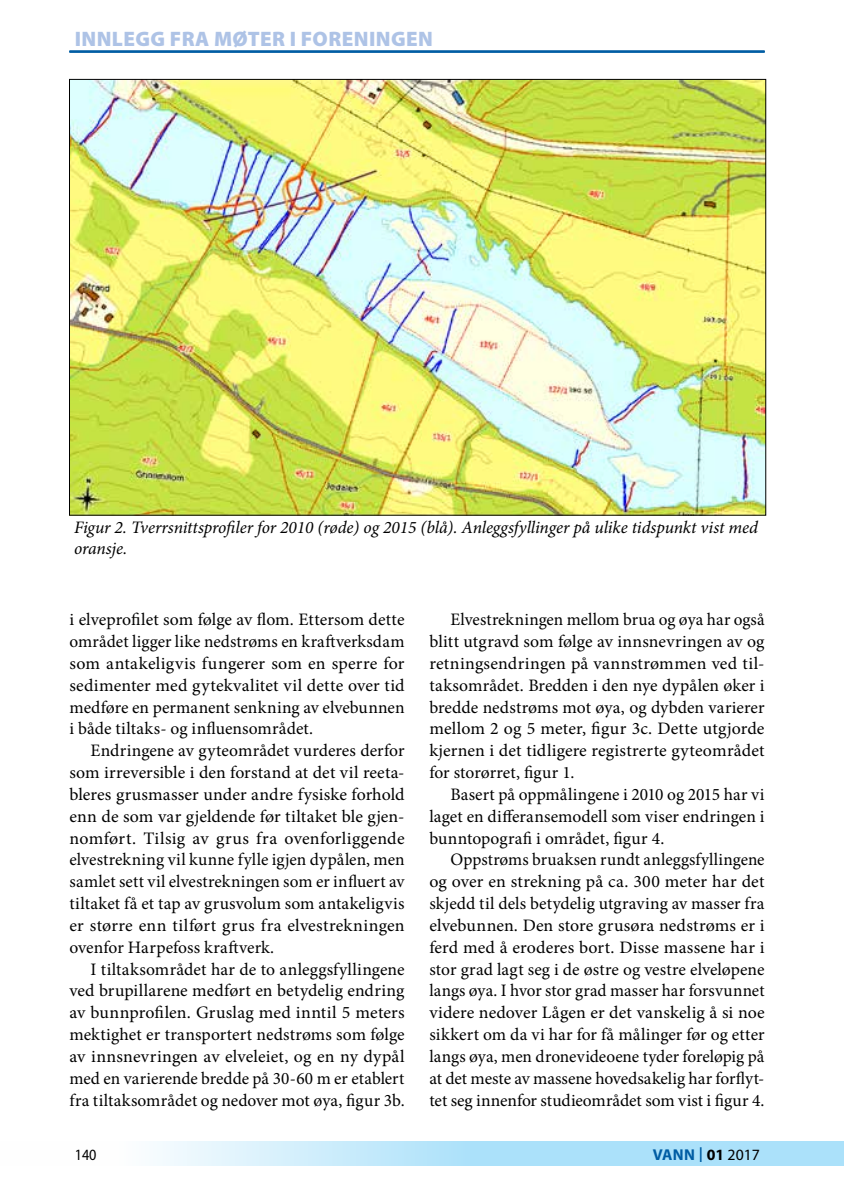
<style>
.page{position:relative;width:844px;height:1191px;background:#fff}
.page>*{position:absolute;margin:0;border:0;box-sizing:border-box;transform-origin:0 0}
.t1{font:900 21px "Myriad Pro";letter-spacing:.02em;color:#aec3e6}
.t2{font:17.5px/21.9px "Minion Pro";letter-spacing:.005em;color:#000;text-align:justify}
.t3{font:italic 17.5px/21px "Minion Pro";letter-spacing:-.005em;color:#000}
.t4{font:700 15.75px "Myriad Pro";letter-spacing:.01em;color:#005da4}
.t5{font:15.75px "Myriad Pro";color:#000;scale:.9 1}
.s1{font-weight:400;font-size:21.88px}
.s2{color:#000}
.s3{font-weight:400;color:#000}
</style>
<div class="page">
<svg style="left:157px;top:1141px;width:686px;height:25px;background:#bbe6fa"></svg>
<hr style="left:69px;top:51px;width:695px;height:1px;background:#005da4">
<img style="left:71px;top:81px;width:693px;height:432px">
<p class="t1" style="left:75px;top:24px;width:360px">INNLEGG FRA MØTER I FORENINGEN</p>
<p class="t3" style="left:74px;top:517px;width:685px">Figur 2. Tverrsnittsprofiler for 2010 (røde) og 2015 (blå). Anleggsfyllinger på ulike tidspunkt vist med oransje.</p>
<p class="t2" style="left:69px;top:609px;width:336px">i elveprofilet som følge av flom. Ettersom dette området ligger like nedstrøms en kraftverksdam som antakeligvis fungerer som en sperre for sedimenter med gytekvalitet vil dette over tid medføre en permanent senkning av elvebunnen i både tiltaks- og influensområdet.</p>
<p class="t2" style="left:69px;top:740px;width:336px;text-indent:21px">Endringene av gyteområdet vurderes derfor som irreversible i den forstand at det vil reeta&shy;bleres grusmasser under andre fysiske forhold enn de som var gjeldende før tiltaket ble gjen&shy;nomført. Tilsig av grus fra ovenforliggende elvestrekning vil kunne fylle igjen dypålen, men samlet sett vil elvestrekningen som er influert av tiltaket få et tap av grusvolum som antakeligvis er større enn tilført grus fra elvestrekningen ovenfor Harpefoss kraftverk.</p>
<p class="t2" style="left:69px;top:958px;width:336px;text-indent:21px">I tiltaksområdet har de to anleggsfyllingene ved brupillarene medført en betydelig endring av bunnprofilen. Gruslag med inntil 5 meters mektighet er transportert nedstrøms som følge av innsnevringen av elveleiet, og en ny dypål med en varierende bredde på 30-60 m er etablert fra tiltaksområdet og nedover mot øya, figur 3b.</p>
<p class="t5" style="left:75px;top:1145px;width:26px">140</p>
<p class="t2" style="left:429px;top:609px;width:336px;text-indent:21px">Elvestrekningen mellom brua og øya har også blitt utgravd som følge av innsnevringen av og retningsendringen på vannstrømmen ved til&shy;taksområdet. Bredden i den nye dypålen øker i bredde nedstrøms mot øya, og dybden varierer mellom 2 og 5 meter, figur 3c. Dette utgjorde kjernen i det tidligere registrerte gyteområdet for storørret, figur 1.</p>
<p class="t2" style="left:429px;top:783px;width:336px;text-indent:21px">Basert på oppmålingene i 2010 og 2015 har vi laget en differansemodell som viser endringen i bunntopografi i området, figur 4.</p>
<p class="t2" style="left:429px;top:849px;width:336px;text-indent:21px">Oppstrøms bruaksen rundt anleggsfyllingene og over en strekning på ca. 300 meter har det skjedd til dels betydelig utgraving av masser fra elvebunnen. Den store grusøra nedstrøms er i ferd med å eroderes bort. Disse massene har i stor grad lagt seg i de østre og vestre elveløpene langs øya. I hvor stor grad masser har forsvunnet videre nedover Lågen er det vanskelig å si noe sikkert om da vi har for få målinger før og etter langs øya, men dronevideoene tyder foreløpig på at det meste av massene hovedsakelig har forflyt&shy;tet seg innenfor studieområdet som vist i figur 4.</p>
<p class="t4" style="left:652px;top:1144px;width:109px">VANN <span class="s1">I</span> <span class="s2">01</span> <span class="s3">2017</span></p>
</div>
